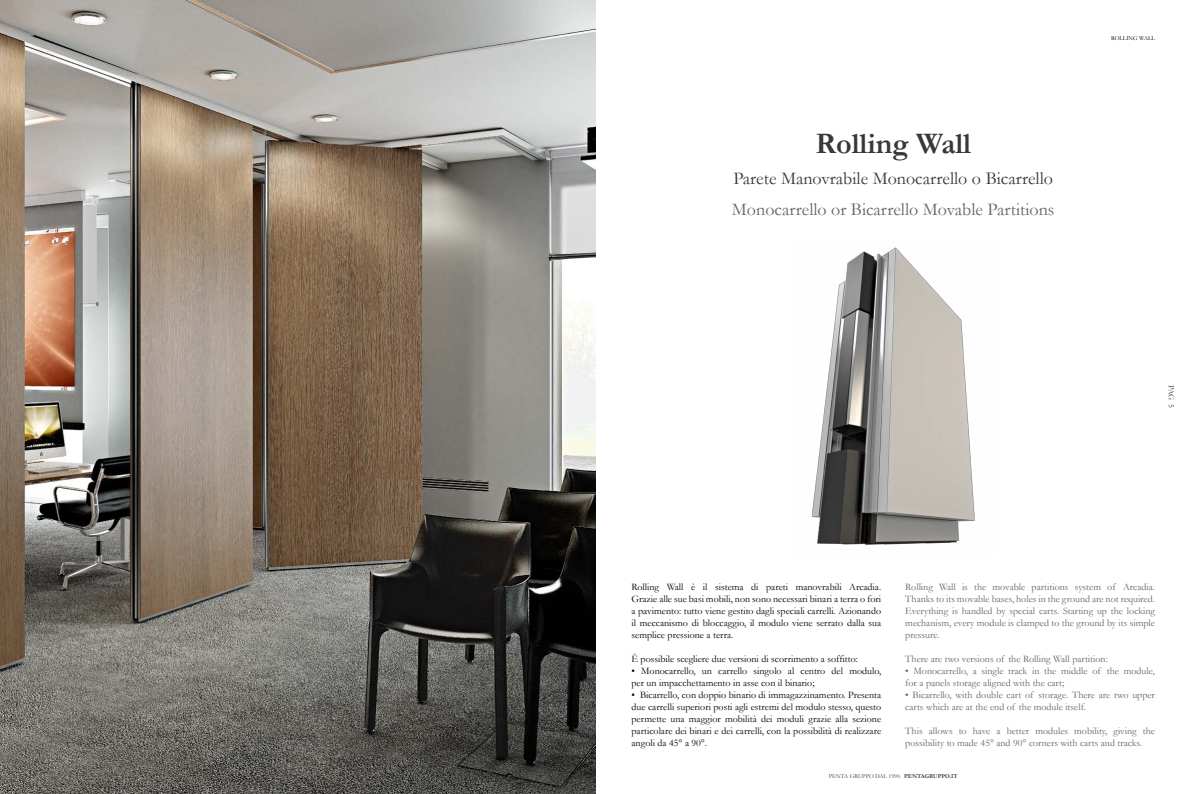
<style>
.page{position:relative;width:1191px;height:794px;background:#fff}
.page>*{position:absolute;margin:0;border:0;box-sizing:border-box;transform-origin:0 0}
.t1{font:700 30px "Garamond";color:#393738}
.t2{font:18px "Garamond";color:#636466}
.t3{font:18px "Garamond";color:#393738}
.t4{font:10px/12px "Garamond";color:#000;text-align:justify}
.t5{font:10px/12px "Garamond";color:#636466}
.t6{font:8px "Garamond";color:#393738}
.t7{font:6px "Garamond";color:#393738}
.t8{font:6px "Garamond";color:#000}
.s1{font-weight:700}
</style>
<div class="page">
<img style="left:0;top:0;width:595px;height:794px">
<img style="left:811px;top:247px;width:164px;height:298px">
<h1 class="t1" style="left:815px;top:123px;width:157px">Rolling Wall</h1>
<h2 class="t3" style="left:733px;top:166px;width:321px">Parete Manovrabile Monocarrello o Bicarrello</h2>
<h2 class="t2" style="left:732px;top:197px;width:324px">Monocarrello or Bicarrello Movable Partitions</h2>
<p class="t8" style="left:1111px;top:34px;width:45px">ROLLING WALL</p>
<p class="t6" style="left:1176px;top:385px;width:24px;rotate:90deg">PAG 5</p>
<p class="t4" style="left:631px;top:581px;width:251px">Rolling Wall è il sistema di pareti manovrabili Arcadia.<br>Grazie alle sue basi mobili, non sono necessari binari a terra o fori a pavimento: tutto viene gestito dagli speciali carrelli. Azionando il meccanismo di bloccaggio, il modulo viene serrato dalla sua semplice pressione a terra.</p>
<p class="t4" style="left:631px;top:653px;width:228px">È possibile scegliere due versioni di scorrimento a soffitto:</p>
<p class="t4" style="left:631px;top:665px;width:251px">• Monocarrello, un carrello singolo al centro del modulo, per un impacchettamento in asse con il binario;</p>
<p class="t4" style="left:631px;top:689px;width:251px">• Bicarrello, con doppio binario di immagazzinamento. Presenta due carrelli superiori posti agli estremi del modulo stesso, questo permette una maggior mobilità dei moduli grazie alla sezione particolare dei binari e dei carrelli, con la possibilità di realizzare angoli da 45° a 90°.</p>
<p class="t5" style="left:905px;top:581px;width:251px;text-align:justify">Rolling Wall is the movable partitions system of Arcadia.<br>Thanks to its movable bases, holes in the ground are not required.<br>Everything is handled by special carts. Starting up the locking mechanism, every module is clamped to the ground by its simple pressure.</p>
<p class="t5" style="left:905px;top:653px;width:204px">There are two versions of the Rolling Wall partition:</p>
<p class="t5" style="left:905px;top:665px;width:251px">• Monocarrello, a single track in the middle of the module, for a panels storage aligned with the cart;</p>
<p class="t5" style="left:905px;top:689px;width:251px">• Bicarrello, with double cart of storage. There are two upper carts which are at the end of the module itself.</p>
<p class="t5" style="left:905px;top:725px;width:251px">This allows to have a better modules mobility, giving the possibility to made 45° and 90° corners with carts and tracks.</p>
<p class="t7" style="left:828px;top:772px;width:130px">PENTA GRUPPO DAL 1990. <span class="s1">PENTAGRUPPO.IT</span></p>
</div>
